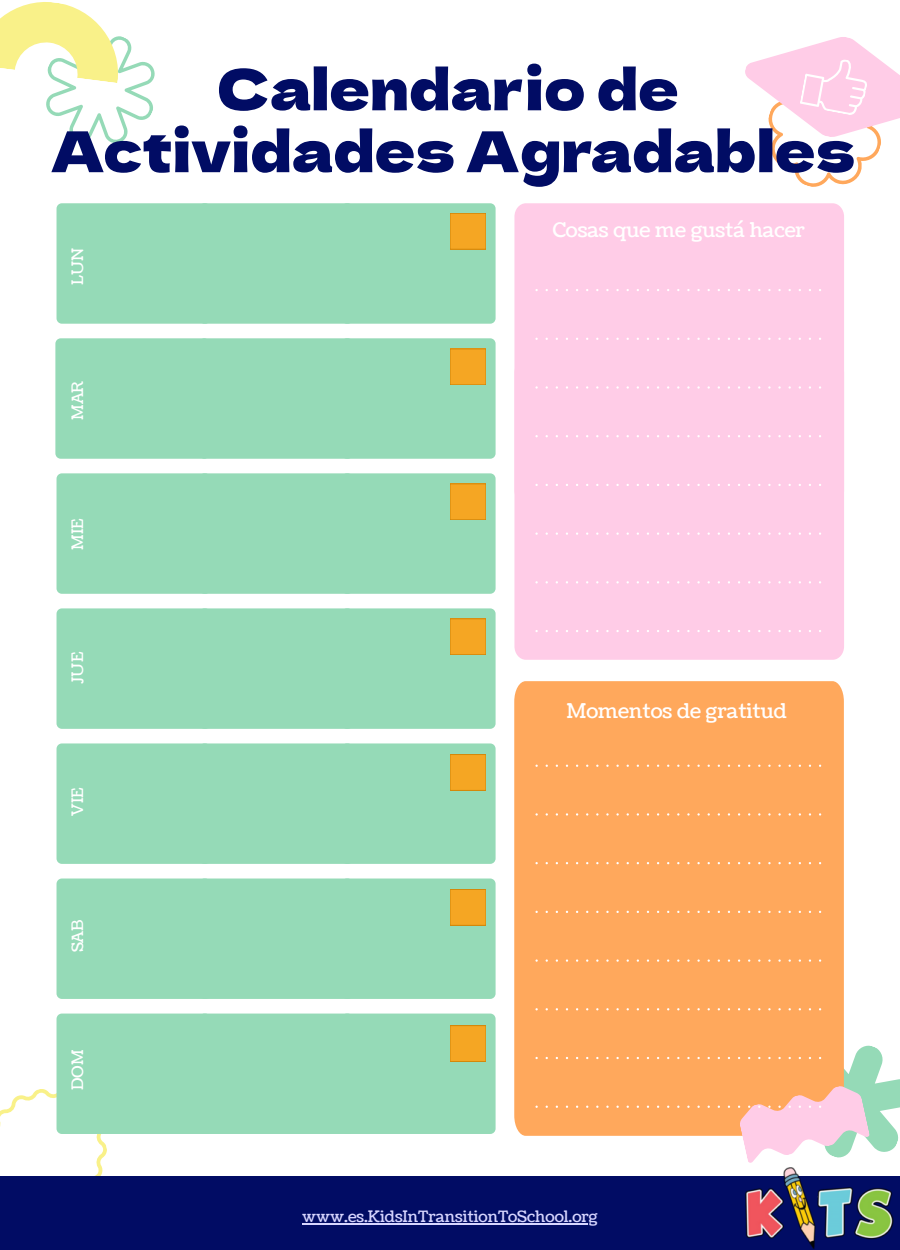
<style>
.page{position:relative;width:900px;height:1250px;background:#fff}
.page>*{position:absolute;margin:0;border:0;box-sizing:border-box;transform-origin:0 0}
.t1{font:56.25px/61.8px "Dela Gothic One";color:#010c64;text-align:center}
.t2{font:20.25px "Coustard";color:#fff}
.t3{font:15.75px "Coustard";color:#d7d6ff}
.t4{font:15.75px "Coustard";color:#fff}
</style>
<div class="page">
<svg style="left:0;top:1081px;width:107px;height:95px"></svg>
<div style="left:514px;top:504px;width:330px;height:156px;background:#ffcce7"></div>
<div style="left:514px;top:203px;width:330px;height:301px;background:#ffcce7"></div>
<div style="left:514px;top:681px;width:330px;height:454px;background:#ffa85c"></div>
<div style="left:341px;top:203px;width:155px;height:121px;background:#95dab7;border-radius:5px"></div>
<div style="left:199px;top:203px;width:154px;height:121px;background:#95dab7;border-radius:5px"></div>
<div style="left:57px;top:203px;width:154px;height:121px;background:#95dab7;border-radius:5px"></div>
<div style="left:341px;top:338px;width:155px;height:121px;background:#95dab7;border-radius:5px"></div>
<div style="left:199px;top:338px;width:154px;height:121px;background:#95dab7;border-radius:5px"></div>
<div style="left:55px;top:338px;width:155px;height:121px;background:#95dab7;border-radius:5px"></div>
<div style="left:341px;top:473px;width:155px;height:121px;background:#95dab7;border-radius:5px"></div>
<div style="left:199px;top:473px;width:154px;height:121px;background:#95dab7;border-radius:5px"></div>
<div style="left:57px;top:473px;width:154px;height:121px;background:#95dab7;border-radius:5px"></div>
<div style="left:341px;top:878px;width:155px;height:121px;background:#95dab7;border-radius:5px"></div>
<div style="left:199px;top:878px;width:154px;height:121px;background:#95dab7;border-radius:5px"></div>
<div style="left:57px;top:878px;width:154px;height:121px;background:#95dab7;border-radius:5px"></div>
<div style="left:341px;top:743px;width:155px;height:121px;background:#95dab7;border-radius:5px"></div>
<div style="left:199px;top:743px;width:154px;height:121px;background:#95dab7;border-radius:5px"></div>
<div style="left:57px;top:743px;width:154px;height:121px;background:#95dab7;border-radius:5px"></div>
<div style="left:341px;top:608px;width:155px;height:121px;background:#95dab7;border-radius:5px"></div>
<div style="left:199px;top:608px;width:154px;height:121px;background:#95dab7;border-radius:5px"></div>
<div style="left:57px;top:608px;width:154px;height:121px;background:#95dab7;border-radius:5px"></div>
<div style="left:341px;top:1013px;width:155px;height:121px;background:#95dab7;border-radius:5px"></div>
<div style="left:199px;top:1013px;width:154px;height:121px;background:#95dab7;border-radius:5px"></div>
<div style="left:57px;top:1013px;width:154px;height:121px;background:#95dab7;border-radius:5px"></div>
<svg style="left:535px;top:289px;width:286px;height:2px"></svg>
<svg style="left:535px;top:338px;width:286px;height:2px"></svg>
<svg style="left:535px;top:386px;width:286px;height:2px"></svg>
<svg style="left:535px;top:435px;width:286px;height:2px"></svg>
<svg style="left:535px;top:484px;width:286px;height:2px"></svg>
<svg style="left:535px;top:532px;width:286px;height:3px"></svg>
<svg style="left:535px;top:581px;width:286px;height:2px"></svg>
<svg style="left:535px;top:630px;width:286px;height:2px"></svg>
<div style="left:0;top:1176px;width:900px;height:74px;background:#010c64"></div>
<hr style="left:302px;top:1223px;width:296px;height:1px;background:#d7d6ff">
<svg style="left:0;top:2px;width:155px;height:142px"></svg>
<svg style="left:745px;top:37px;width:155px;height:150px"></svg>
<img style="left:745px;top:1175px;width:149px;height:74px">
<svg style="left:535px;top:764px;width:286px;height:3px"></svg>
<svg style="left:535px;top:813px;width:286px;height:2px"></svg>
<svg style="left:535px;top:862px;width:286px;height:2px"></svg>
<svg style="left:535px;top:910px;width:286px;height:3px"></svg>
<svg style="left:535px;top:959px;width:286px;height:2px"></svg>
<svg style="left:535px;top:1008px;width:286px;height:2px"></svg>
<svg style="left:535px;top:1027px;width:365px;height:148px"></svg>
<div style="left:450px;top:213px;width:36px;height:36px;background:#f5a623"></div>
<div style="left:450px;top:213px;width:36px;height:36px;border:1px solid #d3880b"></div>
<div style="left:450px;top:349px;width:36px;height:36px;background:#f5a623"></div>
<div style="left:450px;top:349px;width:36px;height:36px;border:1px solid #d3880b"></div>
<div style="left:450px;top:484px;width:36px;height:36px;background:#f5a623"></div>
<div style="left:450px;top:484px;width:36px;height:36px;border:1px solid #d3880b"></div>
<div style="left:450px;top:619px;width:36px;height:36px;background:#f5a623"></div>
<div style="left:450px;top:619px;width:36px;height:36px;border:1px solid #d3880b"></div>
<div style="left:450px;top:754px;width:36px;height:36px;background:#f5a623"></div>
<div style="left:450px;top:754px;width:36px;height:36px;border:1px solid #d3880b"></div>
<div style="left:450px;top:889px;width:36px;height:36px;background:#f5a623"></div>
<div style="left:450px;top:889px;width:36px;height:36px;border:1px solid #d3880b"></div>
<div style="left:450px;top:1025px;width:36px;height:36px;background:#f5a623"></div>
<div style="left:450px;top:1025px;width:36px;height:36px;border:1px solid #d3880b"></div>
<p class="t1" style="left:51px;top:55px;width:806px">Calendario de<br>Actividades Agradables</p>
<p class="t4" style="left:67px;top:285px;width:39px;rotate:-90deg">LUN</p>
<p class="t4" style="left:67px;top:420px;width:41px;rotate:-90deg">MAR</p>
<p class="t4" style="left:67px;top:550px;width:33px;rotate:-90deg">MIE</p>
<p class="t4" style="left:67px;top:684px;width:33px;rotate:-90deg">JUE</p>
<p class="t4" style="left:67px;top:816px;width:30px;rotate:-90deg">VIE</p>
<p class="t4" style="left:67px;top:952px;width:35px;rotate:-90deg">SAB</p>
<p class="t4" style="left:67px;top:1090px;width:42px;rotate:-90deg">DOM</p>
<p class="t2" style="left:553px;top:216px;width:254px">Cosas que me gustá hacer</p>
<p class="t2" style="left:566px;top:697px;width:222px">Momentos de gratitud</p>
<p class="t3" style="left:302px;top:1205px;width:297px">www.es.KidsInTransitionToSchool.org</p>
</div>
